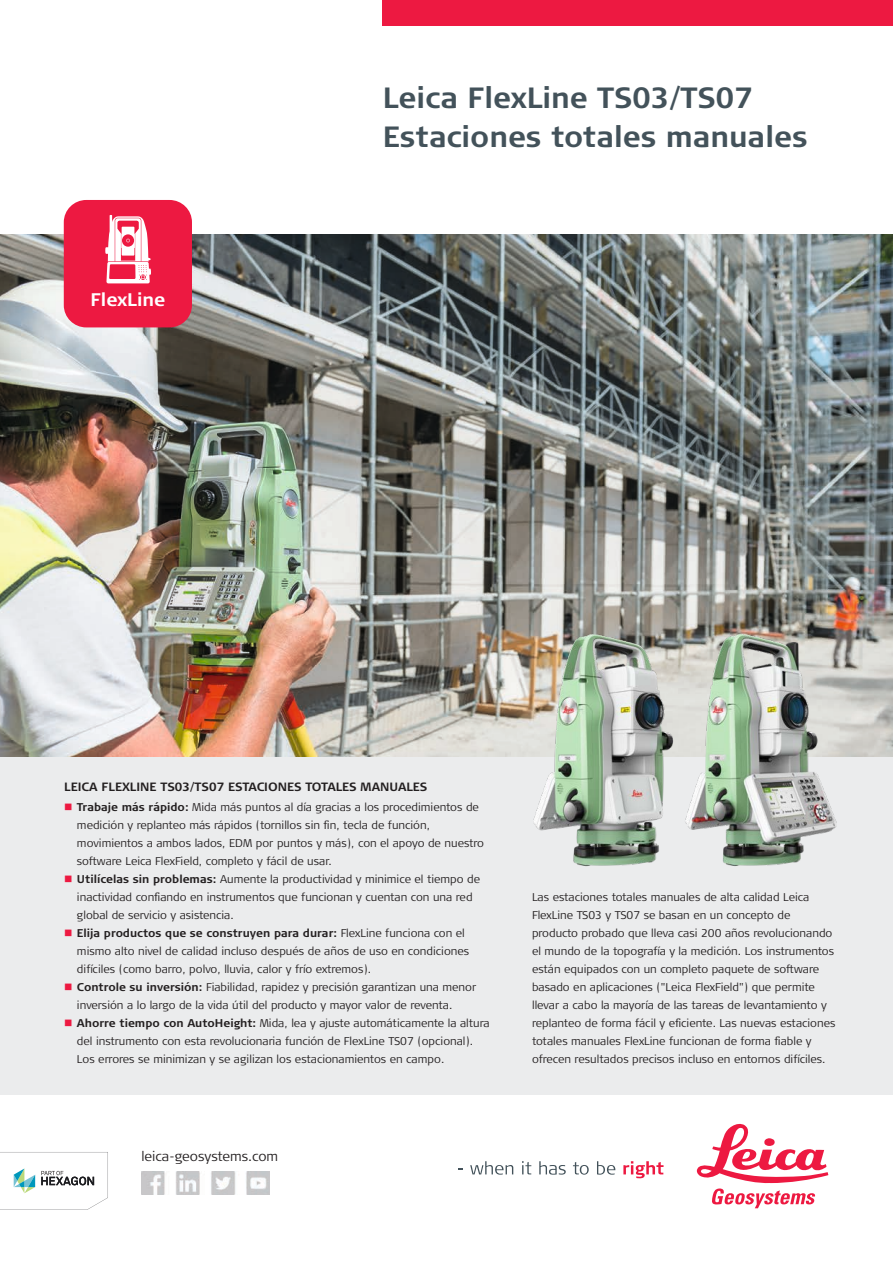
<style>
.page{position:relative;width:893px;height:1263px;background:#fff}
.page>*{position:absolute;margin:0;border:0;box-sizing:border-box;transform-origin:0 0}
.t1{font:700 29.25px/39px "Signa Column";color:#43525a}
.t2{font:700 18.15px "Signa Column";color:#fff}
.t3{font:300 13.5px "Signa Column";color:#231f20}
.t4{font:700 12px "Signa Column";color:#231f20}
.t5{font:300 11.25px/18px "Signa Column";color:#231f20}
.s1{color:#ed1941}
.s2{font-weight:700}
</style>
<div class="page">
<div style="left:383px;top:0;width:510px;height:26px;background:#ed1941"></div>
<svg style="left:0;top:1152px;width:108px;height:58px"></svg>
<svg style="left:470px;top:1161px;width:43px;height:14px"></svg>
<svg style="left:522px;top:1161px;width:9px;height:13px"></svg>
<svg style="left:539px;top:1161px;width:27px;height:13px"></svg>
<svg style="left:573px;top:1162px;width:16px;height:13px"></svg>
<svg style="left:597px;top:1161px;width:18px;height:14px"></svg>
<svg style="left:623px;top:1161px;width:40px;height:17px"></svg>
<svg style="left:697px;top:1123px;width:131px;height:85px"></svg>
<img style="left:142px;top:1171px;width:127px;height:24px">
<div style="left:0;top:756px;width:893px;height:338px;background:#ebeced"></div>
<img style="left:0;top:234px;width:893px;height:522px">
<img style="left:726px;top:617px;width:141px;height:249px">
<svg style="left:64px;top:200px;width:128px;height:127px;background:#ee385a"></svg>
<img style="left:489px;top:617px;width:237px;height:250px">
<h2 class="t2" style="left:90px;top:288px;width:76px">FlexLine</h2>
<h1 class="t1" style="left:383px;top:79px;width:427px">Leica FlexLine TS03/TS07<br>Estaciones totales manuales</h1>
<p class="t4" style="left:64px;top:780px;width:365px">LEICA FLEXLINE TS03/TS07 ESTACIONES TOTALES MANUALES</p>
<p class="t5" style="left:77px;top:798px;width:409px;text-indent:-13px"><span class="s1">■</span> <span class="s2">Trabaje más rápido:</span> Mida más puntos al día gracias a los procedimientos de medición y replanteo más rápidos (tornillos sin fin, tecla de función, movimientos a ambos lados, EDM por puntos y más), con el apoyo de nuestro software Leica FlexField, completo y fácil de usar.</p>
<p class="t5" style="left:77px;top:870px;width:405px;text-indent:-13px"><span class="s1">■</span> <span class="s2">Utilícelas sin problemas:</span> Aumente la productividad y minimice el tiempo de inactividad confiando en instrumentos que funcionan y cuentan con una red global de servicio y asistencia.</p>
<p class="t5" style="left:77px;top:924px;width:394px;text-indent:-13px"><span class="s1">■</span> <span class="s2">Elija productos que se construyen para durar:</span> FlexLine funciona con el mismo alto nivel de calidad incluso después de años de uso en condiciones difíciles (como barro, polvo, lluvia, calor y frío extremos).</p>
<p class="t5" style="left:77px;top:978px;width:401px;text-indent:-13px"><span class="s1">■</span> <span class="s2">Controle su inversión:</span> Fiabilidad, rapidez y precisión garantizan una menor inversión a lo largo de la vida útil del producto y mayor valor de reventa.</p>
<p class="t5" style="left:77px;top:1014px;width:414px;text-indent:-13px"><span class="s1">■</span> <span class="s2">Ahorre tiempo con AutoHeight:</span> Mida, lea y ajuste automáticamente la altura del instrumento con esta revolucionaria función de FlexLine TS07 (opcional).<br>Los errores se minimizan y se agilizan los estacionamientos en campo.</p>
<p class="t3" style="left:141px;top:1148px;width:138px">leica-geosystems.com</p>
<p class="t5" style="left:532px;top:888px;width:305px">Las estaciones totales manuales de alta calidad Leica FlexLine TS03 y TS07 se basan en un concepto de producto probado que lleva casi 200 años revolucionando el mundo de la topografía y la medición. Los instrumentos están equipados con un completo paquete de software basado en aplicaciones ("Leica FlexField") que permite llevar a cabo la mayoría de las tareas de levantamiento y replanteo de forma fácil y eficiente. Las nuevas estaciones totales manuales FlexLine funcionan de forma fiable y ofrecen resultados precisos incluso en entornos difíciles.</p>
</div>
